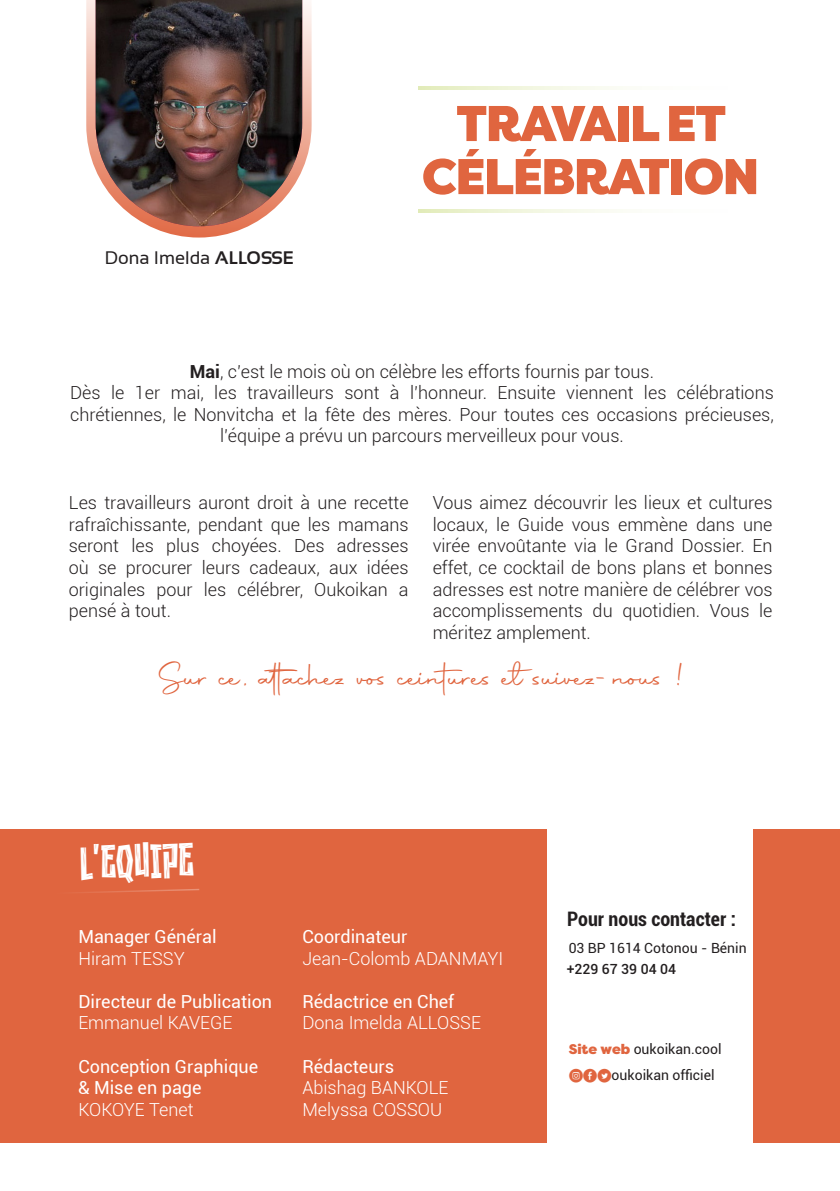
<style>
.page{position:relative;width:840px;height:1191px;background:#fff}
.page>*{position:absolute;margin:0;border:0;box-sizing:border-box;transform-origin:0 0}
.Contents_titles{font:900 50px/53px "Filson Pro";letter-spacing:-.03em;color:#e0653f;text-align:center}
.t1{font:35.8px "Autography";color:#e0653f}
.t2{font:32.8px "Naluka";color:#fff}
.t3{font:700 condensed 20px "Roboto";color:#231f20}
.t4{font:18.2px "Sansation";color:#231f20}
.Style_de_paragraphe_1{font:300 18px/21.6px "Roboto";color:#231f20;text-align:justify}
.t5{font:18px "Roboto";color:#fff}
.t6{font:300 18px "Roboto";color:#fff}
.t7{font:14px "Roboto";color:#231f20}
.t8{font:500 14px "Roboto";color:#231f20}
.s1{font-weight:700}
.s2{font-family:"Filson Pro";font-weight:900;color:#e0653f}
.s3{font-family:"Social Media Circled";font-size:13.4px;color:#e0653f}
</style>
<div class="page">
<div style="left:0;top:828px;width:839px;height:314px;background:#e0653f"></div>
<div style="left:547px;top:804px;width:205px;height:357px;background:#fff"></div>
<svg style="left:81px;top:889px;width:118px;height:4px"></svg>
<svg style="left:418px;top:209px;width:205px;height:4px"></svg>
<hr style="left:418px;top:86px;width:353px;height:3px;background:#b7cf52">
<svg style="left:86px;top:0;width:225px;height:237px"></svg>
<img style="left:96px;top:0;width:206px;height:226px">
<p class="t4" style="left:105px;top:248px;width:190px">Dona Imelda <span class="s1">ALLOSSE</span></p>
<p class="Contents_titles" style="left:422px;top:98px;width:338px">TRAVAIL ET<br>CÉLÉBRATION</p>
<p class="Style_de_paragraphe_1" style="left:190px;top:360px;width:465px"><span class="s1">Mai</span>, c’est le mois où on célèbre les efforts fournis par tous.</p>
<p class="Style_de_paragraphe_1" style="left:70px;top:381px;width:705px;text-align:center">Dès le 1er mai, les travailleurs sont à l’honneur. Ensuite viennent les célébrations chrétiennes, le Nonvitcha et la fête des mères. Pour toutes ces occasions précieuses, l’équipe a prévu un parcours merveilleux pour vous.</p>
<p class="Style_de_paragraphe_1" style="left:69px;top:491px;width:341px">Les travailleurs auront droit à une recette rafraîchissante, pendant que les mamans seront les plus choyées. Des adresses où se procurer leurs cadeaux, aux idées originales pour les célébrer, Oukoikan a pensé à tout.</p>
<p class="Style_de_paragraphe_1" style="left:432px;top:491px;width:341px">Vous aimez découvrir les lieux et cultures locaux, le Guide vous emmène dans une virée envoûtante via le Grand Dossier. En effet, ce cocktail de bons plans et bonnes adresses est notre manière de célébrer vos accomplissements du quotidien. Vous le méritez amplement.</p>
<p class="t1" style="left:158px;top:654px;width:527px">Sur ce, attachez vos ceintures et suivez-nous !</p>
<p class="t2" style="left:79px;top:841px;width:116px;rotate:-2deg">L’EQUIPE</p>
<p class="t5" style="left:78px;top:924px;width:140px">Manager Général</p>
<p class="t6" style="left:78px;top:945px;width:108px">Hiram TESSY</p>
<p class="t5" style="left:78px;top:988px;width:195px">Directeur de Publication</p>
<p class="t6" style="left:78px;top:1010px;width:155px">Emmanuel KAVEGE</p>
<p class="t5" style="left:78px;top:1053px;width:181px">Conception Graphique</p>
<p class="t5" style="left:78px;top:1075px;width:125px">&amp; Mise en page</p>
<p class="t6" style="left:78px;top:1097px;width:117px">KOKOYE Tenet</p>
<p class="t5" style="left:302px;top:924px;width:106px">Coordinateur</p>
<p class="t6" style="left:302px;top:945px;width:202px">Jean-Colomb ADANMAYI</p>
<p class="t5" style="left:302px;top:988px;width:153px">Rédactrice en Chef</p>
<p class="t6" style="left:302px;top:1010px;width:180px">Dona Imelda ALLOSSE</p>
<p class="t5" style="left:302px;top:1053px;width:93px">Rédacteurs</p>
<p class="t6" style="left:302px;top:1075px;width:148px">Abishag BANKOLE</p>
<p class="t6" style="left:302px;top:1097px;width:141px">Melyssa COSSOU</p>
<p class="t3" style="left:567px;top:905px;width:170px">Pour nous contacter :</p>
<p class="t7" style="left:568px;top:938px;width:179px">03 BP 1614 Cotonou - Bénin</p>
<p class="t8" style="left:566px;top:959px;width:111px">+229 67 39 04 04</p>
<p class="t7" style="left:568px;top:1039px;width:154px"><span class="s2">Site web</span> oukoikan.cool</p>
<p class="t7" style="left:569px;top:1065px;width:147px"><span class="s3">QED</span>oukoikan officiel</p>
</div>
